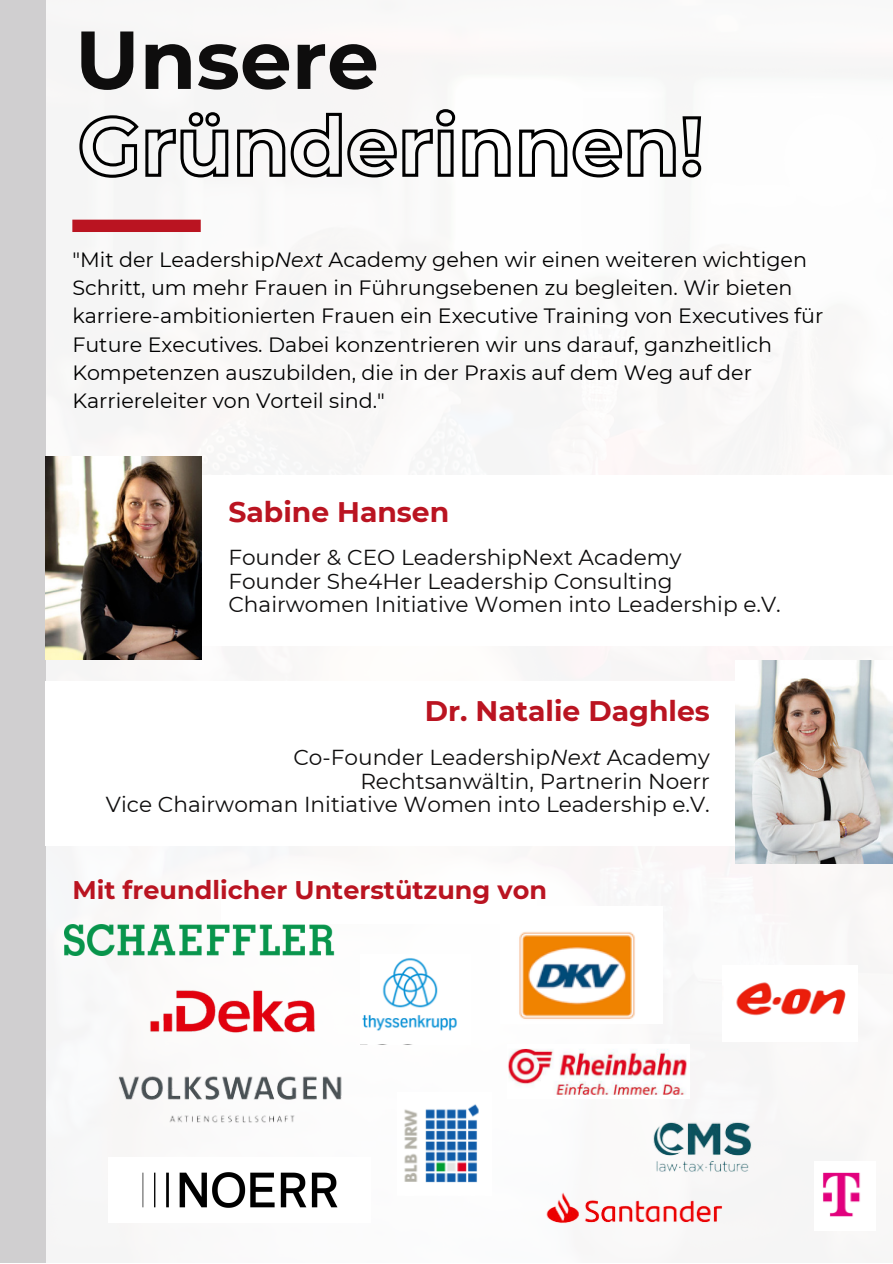
<style>
.page{position:relative;width:893px;height:1264px;background:#fff}
.page>*{position:absolute;margin:0;border:0;box-sizing:border-box;transform-origin:0 0}
.t1{font:700 82.05px "Montserrat";color:#0e0d0d}
.t2{font:700 28.2px "Montserrat";color:#ba1421}
.t3{font:700 25.5px "Montserrat";color:#ba1421}
.t4{font:21.6px "Montserrat";color:#0e0d0d}
.t5{font:20.7px/28px "Montserrat";color:#000}
.s1{font-style:italic}
</style>
<div class="page">
<div style="left:0;top:0;width:45px;height:1262px;background:#d0cfd0"></div>
<img style="left:45px;top:456px;width:156px;height:204px">
<div style="left:72px;top:220px;width:129px;height:12px;background:#ba1421"></div>
<img style="left:735px;top:660px;width:157px;height:203px">
<img style="left:132px;top:955px;width:202px;height:78px">
<svg style="left:79px;top:109px;width:623px;height:69px"></svg>
<img style="left:118px;top:1075px;width:224px;height:48px">
<img style="left:519px;top:932px;width:116px;height:87px">
<img style="left:546px;top:1192px;width:177px;height:32px">
<img style="left:142px;top:1172px;width:196px;height:36px">
<img style="left:653px;top:1122px;width:99px;height:50px">
<img style="left:736px;top:982px;width:110px;height:34px">
<img style="left:65px;top:924px;width:270px;height:31px">
<img style="left:404px;top:1104px;width:75px;height:79px">
<img style="left:508px;top:1048px;width:179px;height:47px">
<img style="left:362px;top:958px;width:95px;height:73px">
<img style="left:823px;top:1172px;width:38px;height:45px">
<p class="t1" style="left:75px;top:9px;width:305px">Unsere</p>
<p class="t5" style="left:72px;top:246px;width:752px">"Mit der Leadership<span class="s1">Next</span> Academy gehen wir einen weiteren wichtigen Schritt, um mehr Frauen in Führungsebenen zu begleiten. Wir bieten karriere-ambitionierten Frauen ein Executive Training von Executives für Future Executives. Dabei konzentrieren wir uns darauf, ganzheitlich Kompetenzen auszubilden, die in der Praxis auf dem Weg auf der Karriereleiter von Vorteil sind."</p>
<p class="t2" style="left:228px;top:495px;width:222px">Sabine Hansen</p>
<p class="t4" style="left:228px;top:544px;width:454px">Founder &amp; CEO LeadershipNext Academy</p>
<p class="t4" style="left:228px;top:567px;width:446px">Founder She4Her Leadership Consulting</p>
<p class="t4" style="left:228px;top:591px;width:554px">Chairwomen Initiative Women into Leadership e.V.</p>
<p class="t2" style="left:424px;top:693px;width:287px">Dr. Natalie Daghles</p>
<p class="t4" style="left:293px;top:744px;width:418px">Co-Founder Leadership<span class="s1">Next</span> Academy</p>
<p class="t4" style="left:360px;top:767px;width:351px">Rechtsanwältin, Partnerin Noerr</p>
<p class="t4" style="left:106px;top:791px;width:605px">Vice Chairwoman Initiative Women into Leadership e.V.</p>
<p class="t3" style="left:72px;top:874px;width:476px">Mit freundlicher Unterstützung von</p>
</div>
